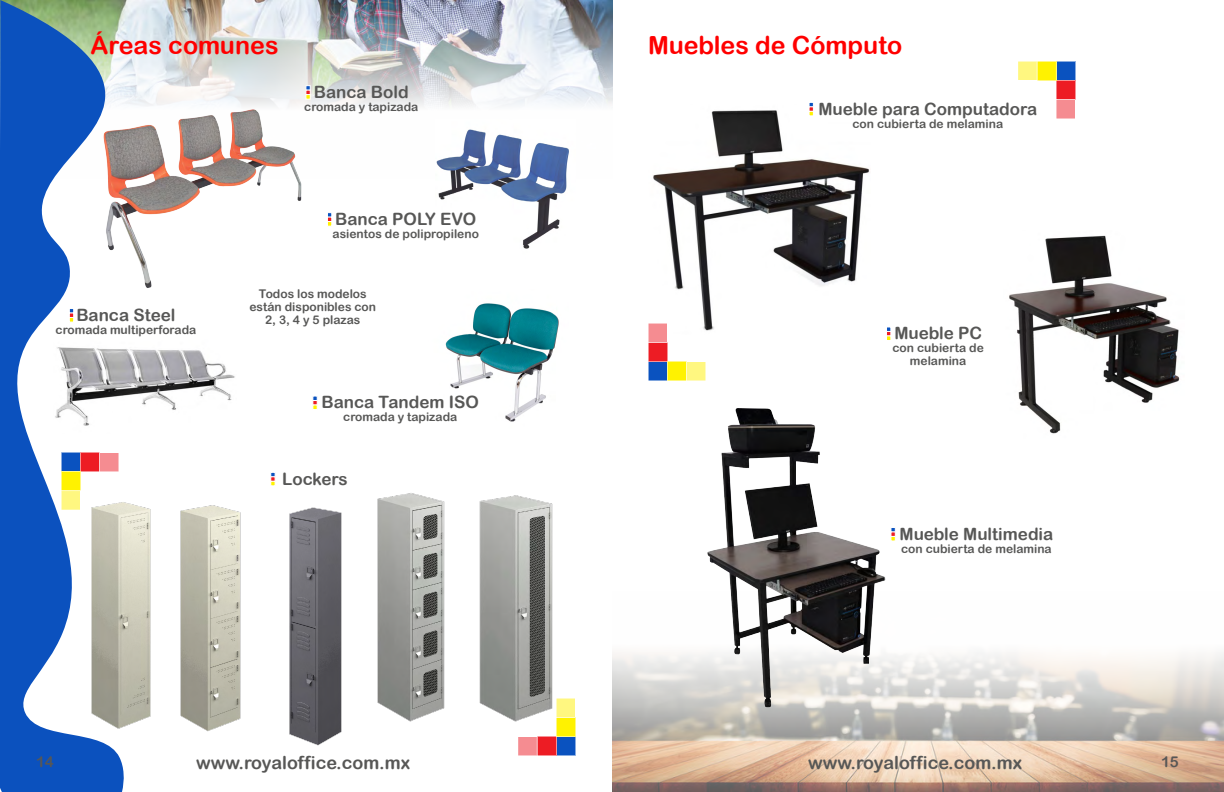
<style>
.page{position:relative;width:1224px;height:792px;background:#fff}
.page>*{position:absolute;margin:0;border:0;box-sizing:border-box;transform-origin:0 0}
.t1{font:25px "Arial Rounded MT Bold";color:#f00}
.t2{font:18px "Arial Rounded MT Bold";color:#575756}
.t3{font:17px "Arial Rounded MT Bold";color:#575756}
.t4{font:15px "Arial Rounded MT Bold";color:#575756}
.t5{font:12px/13px "Arial Rounded MT Bold";color:#575756;text-align:center}
</style>
<div class="page">
<img style="left:612px;top:652px;width:612px;height:140px">
<img style="left:125px;top:0;width:487px;height:106px">
<img style="left:125px;top:349px;width:110px;height:61px">
<img style="left:445px;top:303px;width:114px;height:119px">
<img style="left:436px;top:129px;width:133px;height:120px">
<img style="left:125px;top:109px;width:177px;height:179px">
<img style="left:653px;top:110px;width:217px;height:221px">
<img style="left:1009px;top:235px;width:171px;height:199px">
<img style="left:706px;top:408px;width:184px;height:305px">
<img style="left:125px;top:502px;width:26px;height:225px">
<img style="left:180px;top:505px;width:61px;height:227px">
<img style="left:289px;top:507px;width:53px;height:239px">
<img style="left:377px;top:493px;width:68px;height:229px">
<img style="left:479px;top:495px;width:74px;height:227px">
<svg style="left:809px;top:102px;width:4px;height:14px"></svg>
<svg style="left:887px;top:327px;width:4px;height:13px"></svg>
<svg style="left:891px;top:528px;width:4px;height:13px"></svg>
<svg style="left:271px;top:472px;width:4px;height:14px"></svg>
<svg style="left:313px;top:396px;width:4px;height:13px"></svg>
<svg style="left:328px;top:213px;width:4px;height:13px"></svg>
<svg style="left:306px;top:86px;width:4px;height:13px"></svg>
<svg style="left:0;top:0;width:125px;height:792px"></svg>
<svg style="left:61px;top:452px;width:58px;height:58px"></svg>
<svg style="left:518px;top:698px;width:58px;height:58px"></svg>
<svg style="left:1018px;top:61px;width:58px;height:58px"></svg>
<svg style="left:648px;top:323px;width:58px;height:58px"></svg>
<h1 class="t1" style="left:90px;top:31px;width:190px">Áreas comunes</h1>
<h1 class="t1" style="left:648px;top:31px;width:256px">Muebles de Cómputo</h1>
<h3 class="t3" style="left:76px;top:305px;width:101px">Banca Steel</h3>
<p class="t5" style="left:56px;top:323px;width:142px">cromada multiperforada</p>
<h3 class="t3" style="left:314px;top:82px;width:96px">Banca Bold</h3>
<p class="t5" style="left:304px;top:100px;width:116px">cromada y tapizada</p>
<h3 class="t3" style="left:335px;top:209px;width:143px">Banca POLY EVO</h3>
<p class="t5" style="left:333px;top:227px;width:148px">asientos de polipropileno</p>
<p class="t5" style="left:250px;top:287px;width:128px">Todos los modelos están disponibles con<br>2, 3, 4 y 5 plazas</p>
<h3 class="t3" style="left:322px;top:392px;width:159px">Banca Tandem ISO</h3>
<p class="t5" style="left:343px;top:411px;width:116px">cromada y tapizada</p>
<h3 class="t3" style="left:282px;top:469px;width:67px">Lockers</h3>
<h3 class="t3" style="left:818px;top:99px;width:220px">Mueble para Computadora</h3>
<p class="t5" style="left:852px;top:117px;width:152px">con cubierta de melamina</p>
<h3 class="t3" style="left:894px;top:323px;width:89px">Mueble PC</h3>
<p class="t5" style="left:893px;top:341px;width:93px">con cubierta de melamina</p>
<h3 class="t3" style="left:900px;top:524px;width:155px">Mueble Multimedia</h3>
<p class="t5" style="left:901px;top:542px;width:152px">con cubierta de melamina</p>
<p class="t4" style="left:36px;top:753px;width:19px">14</p>
<h2 class="t2" style="left:196px;top:752px;width:216px">www.royaloffice.com.mx</h2>
<h2 class="t2" style="left:808px;top:752px;width:216px">www.royaloffice.com.mx</h2>
<p class="t4" style="left:1161px;top:753px;width:19px">15</p>
</div>
